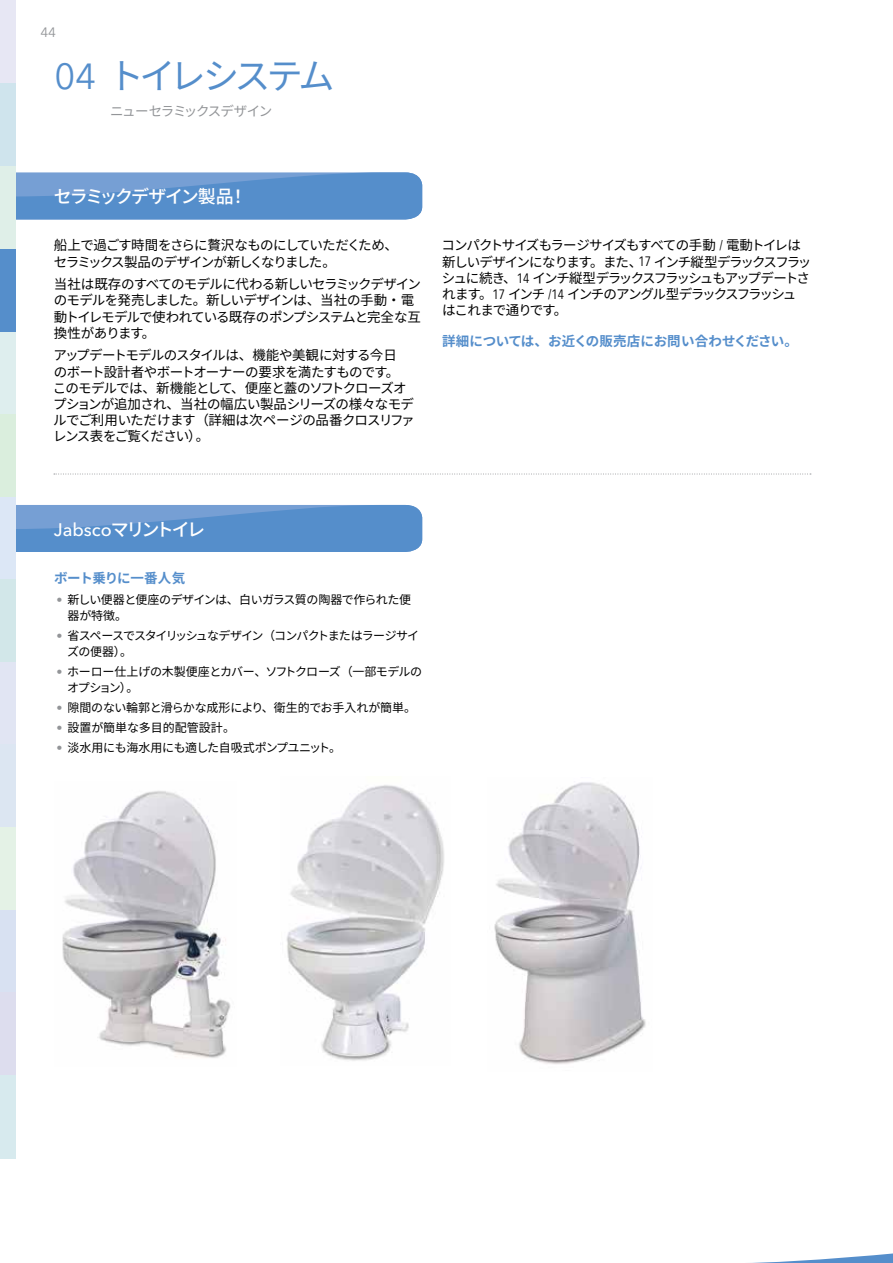
<style>
.page{position:relative;width:893px;height:1263px;background:#fff}
.page>*{position:absolute;margin:0;border:0;box-sizing:border-box;transform-origin:0 0}
.t1{font:36px "Noto Sans JP";letter-spacing:-.125em;color:#558ecb}
.t2{font:500 18px "Noto Sans JP";letter-spacing:-.11em;color:#fff}
.t3{font:500 18px "Avenir Next LT Pro";color:#fff}
.t4{font:13.5px/16.2px "Noto Sans JP";letter-spacing:-.045em;color:#000}
.t5{font:13.5px/16.2px "Noto Sans JP";letter-spacing:-.065em;color:#000}
.t6{font:13.5px/16.2px "Noto Sans JP";letter-spacing:-.095em;color:#000}
.t7{font:700 13.5px "Noto Sans JP";letter-spacing:-.015em;color:#558ecb}
.t8{font:13.5px "Noto Sans JP";letter-spacing:-.095em;color:#939598}
.t9{font:13.5px "Avenir Next LT Pro";color:#939598}
.t10{font:12px/15.8px "Noto Sans JP";letter-spacing:-.035em;color:#000}
.t11{font:12px/15.8px "Noto Sans JP";letter-spacing:-.075em;color:#000}
.t12{font:12px "Noto Sans JP";color:#000}
.s1{font-family:"Avenir Next LT Pro"}
.s2{font-family:"Avenir Next LT Pro";font-stretch:condensed}
.s3{font-family:"Noto Sans JP"}
.s4{font-family:"Avenir Next LT Pro";color:#939598}
</style>
<div class="page">
<svg style="left:16px;top:172px;width:406px;height:47px;background:#5e93cd"></svg>
<svg style="left:16px;top:505px;width:406px;height:47px;background:#5d92cd"></svg>
<svg style="left:54px;top:474px;width:757px;height:1px"></svg>
<img style="left:494px;top:782px;width:152px;height:282px">
<img style="left:62px;top:791px;width:169px;height:267px">
<img style="left:286px;top:785px;width:158px;height:276px">
<svg style="left:751px;top:1253px;width:142px;height:10px"></svg>
<div style="left:0;top:0;width:16px;height:84px;background:#e7e7f4"></div>
<div style="left:0;top:84px;width:16px;height:82px;background:#cfe4ed"></div>
<div style="left:0;top:331px;width:16px;height:83px;background:#deeeee"></div>
<div style="left:0;top:249px;width:16px;height:82px;background:#558ecb"></div>
<div style="left:0;top:414px;width:16px;height:83px;background:#daeedd"></div>
<div style="left:0;top:497px;width:16px;height:82px;background:#dce7f6"></div>
<div style="left:0;top:579px;width:16px;height:83px;background:#d2e7e9"></div>
<div style="left:0;top:662px;width:16px;height:83px;background:#e1e5f3"></div>
<div style="left:0;top:745px;width:16px;height:82px;background:#dce6f2"></div>
<div style="left:0;top:827px;width:16px;height:83px;background:#e4f2e6"></div>
<div style="left:0;top:910px;width:16px;height:82px;background:#d8e1f2"></div>
<div style="left:0;top:992px;width:16px;height:83px;background:#dde"></div>
<div style="left:0;top:1075px;width:16px;height:83px;background:#d7eaee"></div>
<div style="left:0;top:166px;width:16px;height:83px;background:#dfefe8"></div>
<p class="t9" style="left:40px;top:24px;width:17px">44</p>
<h1 class="t1" style="left:54px;top:56px;width:281px"><span class="s1">04</span> トイレシステム</h1>
<p class="t8" style="left:110px;top:103px;width:163px">ニューセラミックスデザイン</p>
<h2 class="t2" style="left:54px;top:186px;width:195px">セラミックデザイン製品！</h2>
<p class="t5" style="left:54px;top:238px;width:346px">船上で過ごす時間をさらに贅沢なものにしていただくため、セラミックス製品のデザインが新しくなりました。</p>
<p class="t5" style="left:54px;top:276px;width:369px">当社は既存のすべてのモデルに代わる新しいセラミックデザインのモデルを発売しました。新しいデザインは、当社の手動・電動トイレモデルで使われている既存のポンプシステムと完全な互換性があります。</p>
<p class="t4" style="left:53px;top:348px;width:363px">アップデートモデルのスタイルは、機能や美観に対する今日<br>のボート設計者やボートオーナーの要求を満たすものです。このモデルでは、新機能として、便座と蓋のソフトクローズオプションが追加され、当社の幅広い製品シリーズの様々なモデルでご利用いただけます（詳細は次ページの品番クロスリファレンス表をご覧ください）。</p>
<p class="t6" style="left:441px;top:238px;width:371px">コンパクトサイズもラージサイズもすべての手動 <span class="s2">/</span> 電動トイレは新しいデザインになります。また、<span class="s2">17</span> インチ縦型デラックスフラッシュに続き、<span class="s2">14</span> インチ縦型デラックスフラッシュもアップデートされます。<span class="s2">17</span> インチ <span class="s2">/14</span> インチのアングル型デラックスフラッシュはこれまで通りです。</p>
<p class="t7" style="left:442px;top:334px;width:357px">詳細については、お近くの販売店にお問い合わせください。</p>
<h2 class="t3" style="left:54px;top:518px;width:153px">Jabsco<span class="s3">マリントイレ</span></h2>
<p class="t7" style="left:54px;top:570px;width:133px">ボート乗りに一番人気</p>
<p class="t10" style="left:67px;top:592px;width:345px;text-indent:-11px"><span class="s4">•</span> 新しい便器と便座のデザインは、白いガラス質の陶器で作られた便器が特徴。</p>
<p class="t11" style="left:67px;top:628px;width:354px;text-indent:-10px"><span class="s4">•</span> 省スペースでスタイリッシュなデザイン（コンパクトまたはラージサイズの便器）。</p>
<p class="t10" style="left:67px;top:664px;width:356px;text-indent:-11px"><span class="s4">•</span> ホーロー仕上げの木製便座とカバー、ソフトクローズ（一部モデルのオプション）。</p>
<p class="t10" style="left:57px;top:700px;width:361px"><span class="s4">•</span> 隙間のない輪郭と滑らかな成形により、衛生的でお手入れが簡単。</p>
<p class="t12" style="left:57px;top:721px;width:180px"><span class="s4">•</span> 設置が簡単な多目的配管設計。</p>
<p class="t10" style="left:57px;top:740px;width:286px"><span class="s4">•</span> 淡水用にも海水用にも適した自吸式ポンプユニット。</p>
</div>
